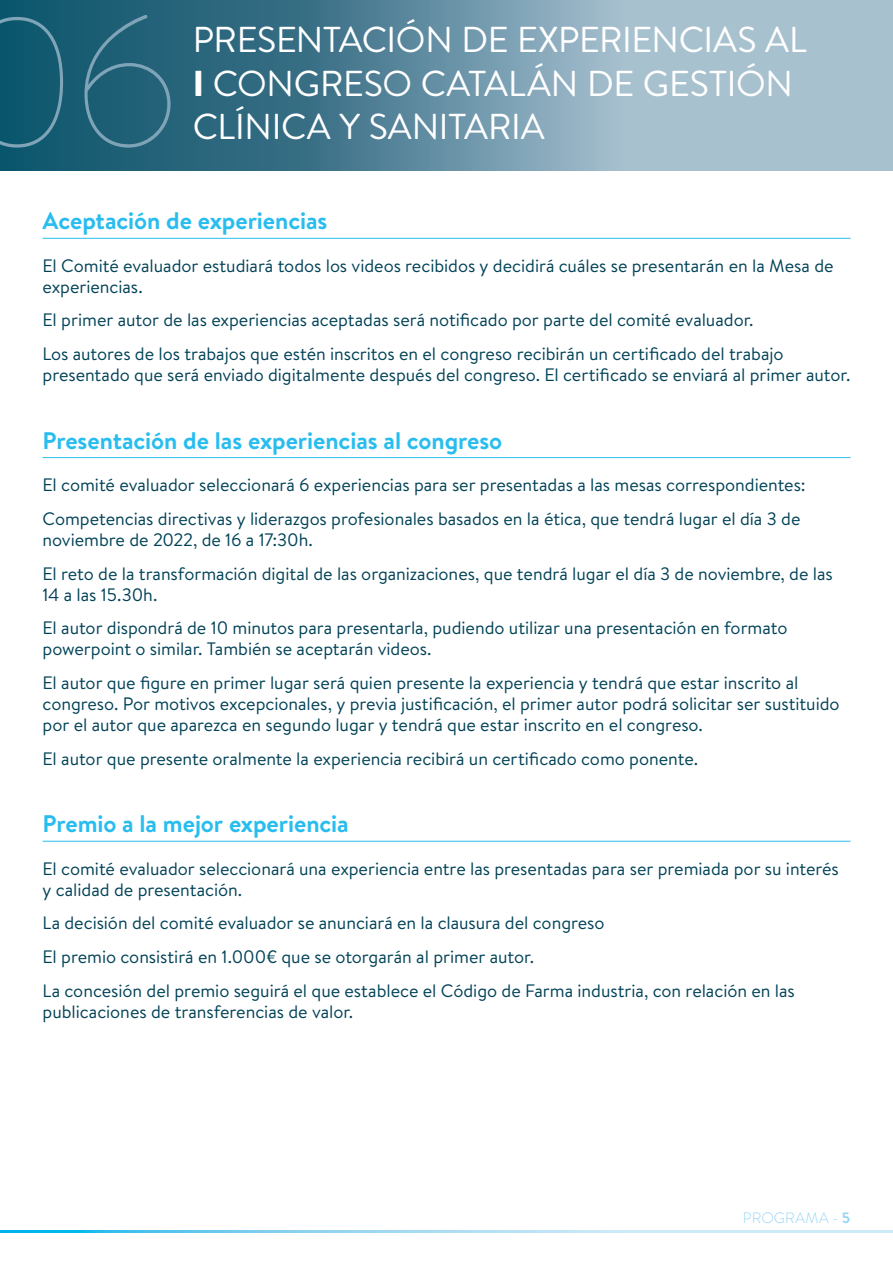
<style>
.page{position:relative;width:893px;height:1263px;background:#fff}
.page>*{position:absolute;margin:0;border:0;box-sizing:border-box;transform-origin:0 0}
.t1{font:100 181.5px "Brandon Text";color:#80a4b7}
.t2{font:36px/43.5px "Brandon Text";letter-spacing:-.005em;color:#fff}
.t3{font:700 24px "Brandon Text";letter-spacing:-.005em;color:#29bdef}
.t4{font:18px/33.8px "Brandon Text";letter-spacing:-.005em;color:#004257}
.t5{font:300 15px "Brandon Text";letter-spacing:.01em;color:#96d6f7}
.s1{font-weight:900}
.s2{font-weight:700}
</style>
<div class="page">
<svg style="left:0;top:0;width:893px;height:170px;background:#6591a4"></svg>
<svg style="left:0;top:1230px;width:893px;height:2px;background:#93d8f2"></svg>
<hr style="left:43px;top:238px;width:807px;height:1px;background:#29bdef">
<hr style="left:43px;top:457px;width:807px;height:1px;background:#29bdef">
<hr style="left:43px;top:841px;width:807px;height:1px;background:#29bdef">
<h1 class="t1" style="left:-43px;top:-40px;width:223px">06</h1>
<h2 class="t2" style="left:193px;top:17px;width:615px">PRESENTACIÓN DE EXPERIENCIAS AL<br><span class="s1">I</span> CONGRESO CATALÁN DE GESTIÓN</h2>
<h2 class="t2" style="left:193px;top:104px;width:353px">CLÍNICA Y SANITARIA</h2>
<h3 class="t3" style="left:43px;top:204px;width:286px">Aceptación de experiencias</h3>
<p class="t4" style="left:43px;top:254px;width:793px;line-height:21px">El Comité evaluador estudiará todos los videos recibidos y decidirá cuáles se presentarán en la Mesa de experiencias.</p>
<p class="t4" style="left:43px;top:303px;width:743px">El primer autor de las experiencias aceptadas será notificado por parte del comité evaluador.<br>Los autores de los trabajos que estén inscritos en el congreso recibirán un certificado del trabajo</p>
<p class="t4" style="left:43px;top:357px;width:809px">presentado que será enviado digitalmente después del congreso. El certificado se enviará al primer autor.</p>
<h3 class="t3" style="left:43px;top:424px;width:461px">Presentación de las experiencias al congreso</h3>
<p class="t4" style="left:43px;top:467px;width:765px">El comité evaluador seleccionará 6 experiencias para ser presentadas a las mesas correspondientes:<br>Competencias directivas y liderazgos profesionales basados en la ética, que tendrá lugar el día 3 de</p>
<p class="t4" style="left:43px;top:522px;width:792px">noviembre de 2022, de 16 a 17:30h.<br>El reto de la transformación digital de las organizaciones, que tendrá lugar el día 3 de noviembre, de las</p>
<p class="t4" style="left:43px;top:577px;width:746px">14 a las 15.30h.<br>El autor dispondrá de 10 minutos para presentarla, pudiendo utilizar una presentación en formato</p>
<p class="t4" style="left:43px;top:631px;width:757px">powerpoint o similar. También se aceptarán videos.<br>El autor que figure en primer lugar será quien presente la experiencia y tendrá que estar inscrito al</p>
<p class="t4" style="left:43px;top:693px;width:799px;line-height:21px">congreso. Por motivos excepcionales, y previa justificación, el primer autor podrá solicitar ser sustituido por el autor que aparezca en segundo lugar y tendrá que estar inscrito en el congreso.</p>
<p class="t4" style="left:43px;top:741px;width:657px">El autor que presente oralmente la experiencia recibirá un certificado como ponente.</p>
<h3 class="t3" style="left:43px;top:807px;width:308px">Premio a la mejor experiencia</h3>
<p class="t4" style="left:43px;top:857px;width:798px;line-height:21px">El comité evaluador seleccionará una experiencia entre las presentadas para ser premiada por su interés y calidad de presentación.</p>
<p class="t4" style="left:43px;top:906px;width:754px">La decisión del comité evaluador se anunciará en la clausura del congreso<br>El premio consistirá en 1.000€ que se otorgarán al primer autor.<br>La concesión del premio seguirá el que establece el Código de Farma industria, con relación en las</p>
<p class="t4" style="left:43px;top:994px;width:312px">publicaciones de transferencias de valor.</p>
<p class="t5" style="left:743px;top:1208px;width:109px">PROGRAMA - <span class="s2">5</span></p>
</div>
